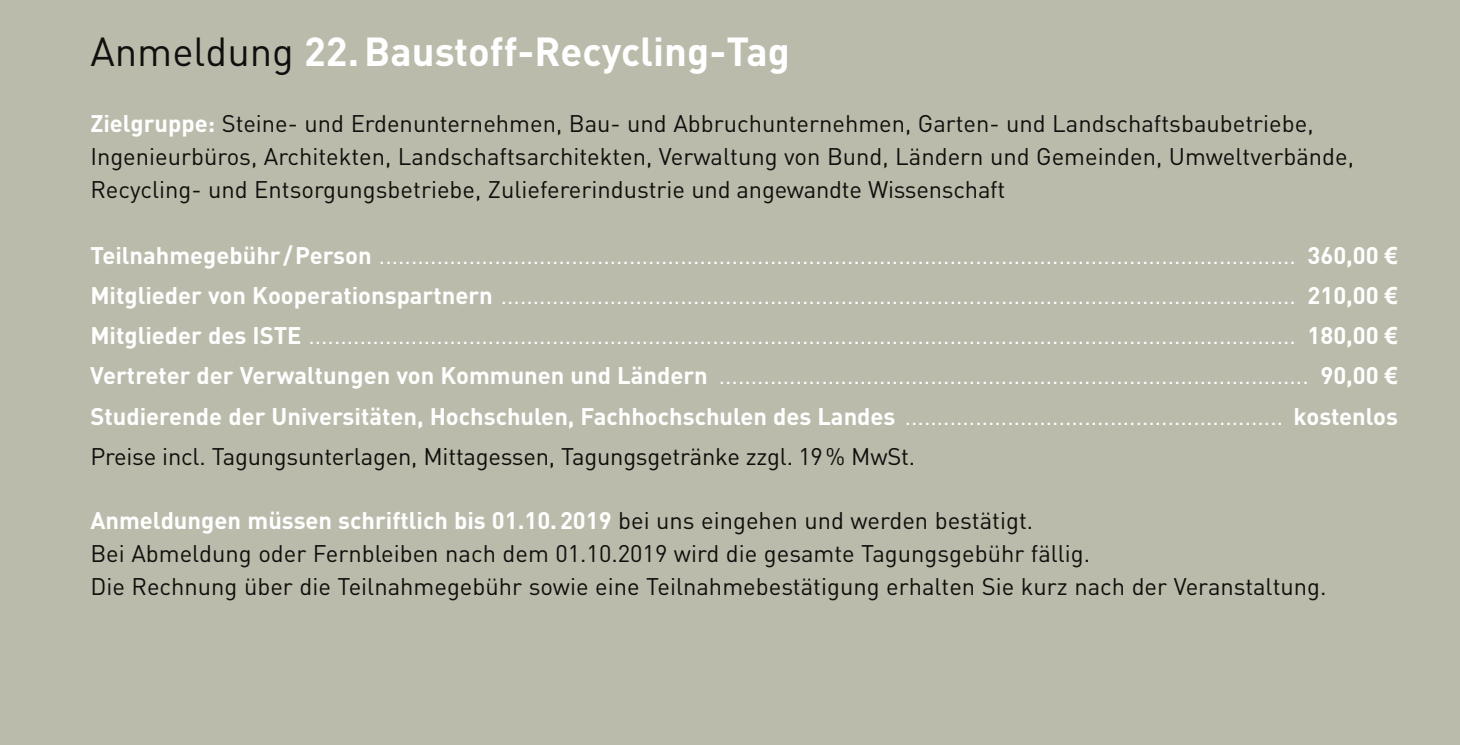
<style>
.page{position:relative;width:1460px;height:745px;background:#fff}
.page>*{position:absolute;margin:0;border:0;box-sizing:border-box;transform-origin:0 0}
.t1{font:700 40px "DIN";color:#fff}
.t2{font:23.75px/40px "DIN";letter-spacing:-.01em;color:#fff;text-align:justify}
.t3{font:23.75px/33px "DIN";color:#0f0f0d}
.s1{font-weight:400;color:#0f0f0d}
.s2{font-weight:700;color:#fff}
.s3{font-weight:700}
.s4{font-family:"Arial Euro";font-weight:700}
.s5{color:#0f0f0d}
</style>
<div class="page">
<div style="left:0;top:0;width:1460px;height:744px;background:#bbbbab"></div>
<h1 class="t1" style="left:90px;top:25px;width:701px"><span class="s1">Anmeldung</span> 22.Baustoff-Recycling-Tag</h1>
<p class="t3" style="left:90px;top:106px;width:1265px"><span class="s2">Zielgruppe:</span> Steine- und Erdenunternehmen, Bau- und Abbruchunternehmen, Garten- und Landschaftsbaubetriebe,<br>Ingenieurbüros, Architekten, Landschaftsarchitekten, Verwaltung von Bund, Ländern und Gemeinden, Umweltverbände,<br>Recycling- und Entsorgungsbetriebe, Zuliefererindustrie und angewandte Wissenschaft</p>
<p class="t2" style="left:90px;top:235px;width:1309px"><span class="s3">Teilnahmegebühr/Person</span> ............................................................................................................................................... <span class="s3">360,00</span> <span class="s4">€ </span><span class="s3">Mitglieder von Kooperationspartnern</span> ............................................................................................................................ <span class="s3">210,00</span> <span class="s4">€ </span><span class="s3">Mitglieder des ISTE</span> .......................................................................................................................................................... <span class="s3">180,00</span> <span class="s4">€ </span><span class="s3">Vertreter der Verwaltungen von Kommunen und Ländern</span> ............................................................................................ <span class="s3">90,00</span> <span class="s4">€ </span><span class="s3">Studierende der Universitäten, Hochschulen, Fachhochschulen des Landes</span> ........................................................... <span class="s3">kostenlos </span><span class="s5">Preise incl. Tagungsunterlagen, Mittagessen, Tagungsgetränke zzgl. 19% MwSt.</span></p>
<p class="t3" style="left:90px;top:502px;width:1238px"><span class="s2">Anmeldungen müssen schriftlich bis 01.10.2019</span> bei uns eingehen und werden bestätigt.<br>Bei Abmeldung oder Fernbleiben nach dem 01.10.2019 wird die gesamte Tagungsgebühr fällig.<br>Die Rechnung über die Teilnahmegebühr sowie eine Teilnahmebestätigung erhalten Sie kurz nach der Veranstaltung.</p>
</div>
